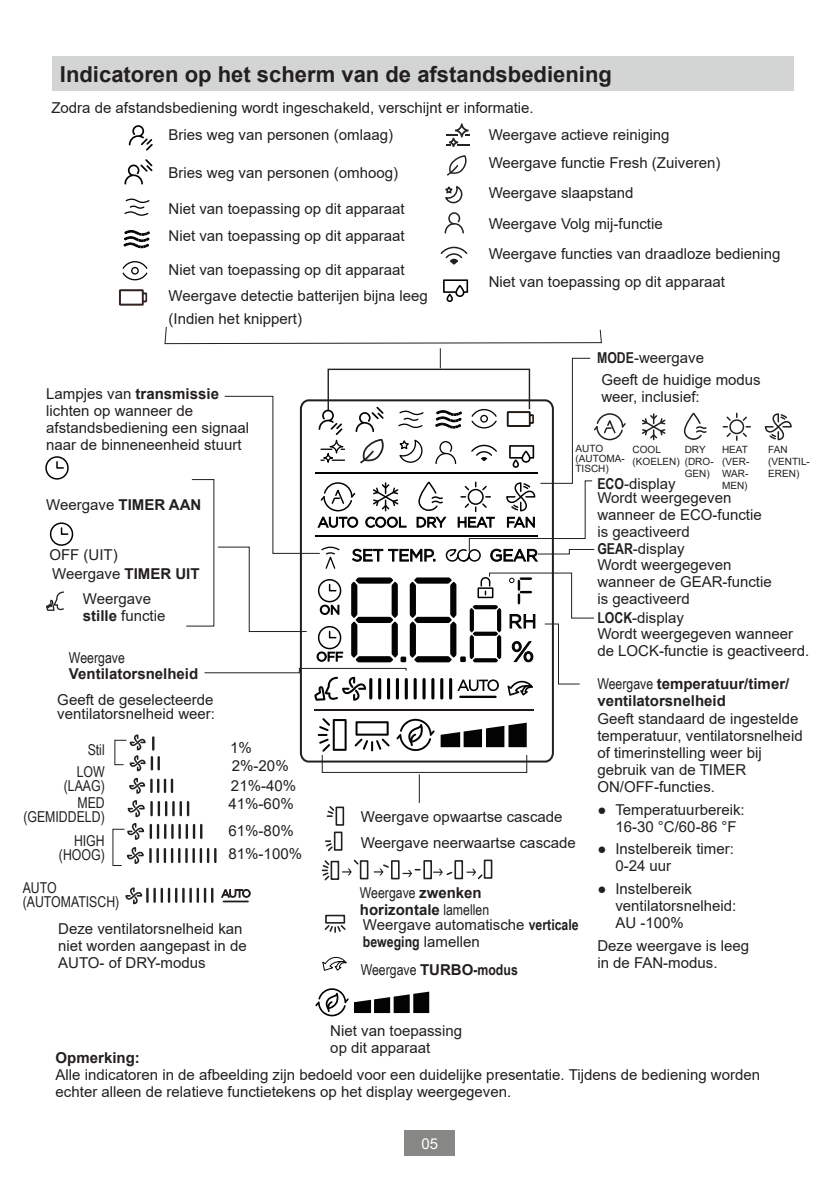
<style>
.page{position:relative;width:840px;height:1191px;background:#fff}
.page>*{position:absolute;margin:0;border:0;box-sizing:border-box;transform-origin:0 0}
.t1{font:700 22px "Arial";color:#231f20}
.t2{font:15px/17px "Arial";color:#231f20}
.t3{font:700 15px/17px "Arial";color:#231f20}
.t4{font:15px/14px "Arial Narrow";color:#231f20;text-align:right}
.t5{font:15px "Arial";color:#fff}
.t6{font:10px/12px "Arial";color:#231f20}
.s1{font-weight:700}
.s2{font-family:"Arial Narrow";font-weight:400}
.s3{font-family:"Arial Narrow";font-weight:700}
.s4{font-family:"Arial";font-weight:700}
</style>
<div class="page">
<div style="left:52px;top:57px;width:740px;height:34px;background:#d3d4d4"></div>
<div style="left:404px;top:1130px;width:50px;height:25px;background:#878786"></div>
<svg style="left:446px;top:124px;width:23px;height:23px"></svg>
<svg style="left:119px;top:289px;width:28px;height:17px"></svg>
<svg style="left:642px;top:414px;width:24px;height:26px"></svg>
<svg style="left:722px;top:413px;width:27px;height:27px"></svg>
<svg style="left:764px;top:413px;width:28px;height:28px"></svg>
<svg style="left:683px;top:412px;width:24px;height:28px"></svg>
<hr style="left:223px;top:900px;width:25px;height:2px;background:#231f20">
<svg style="left:125px;top:887px;width:88px;height:18px"></svg>
<svg style="left:221px;top:889px;width:29px;height:8px"></svg>
<svg style="left:444px;top:212px;width:20px;height:22px"></svg>
<svg style="left:445px;top:155px;width:22px;height:48px"></svg>
<svg style="left:440px;top:246px;width:28px;height:19px"></svg>
<svg style="left:326px;top:806px;width:9px;height:11px"></svg>
<div style="left:335px;top:806px;width:9px;height:19px;border:2px solid #231f20"></div>
<svg style="left:325px;top:840px;width:8px;height:12px"></svg>
<div style="left:333px;top:831px;width:9px;height:19px;border:2px solid #231f20"></div>
<svg style="left:324px;top:923px;width:22px;height:10px"></svg>
<div style="left:325px;top:914px;width:20px;height:9px;border:2px solid #231f20"></div>
<div style="left:321px;top:754px;width:206px;height:19px;border:1px solid #231f20"></div>
<svg style="left:418px;top:774px;width:1px;height:29px"></svg>
<svg style="left:46px;top:591px;width:18px;height:20px"></svg>
<svg style="left:322px;top:956px;width:25px;height:15px"></svg>
<svg style="left:112px;top:734px;width:104px;height:132px"></svg>
<svg style="left:124px;top:198px;width:26px;height:18px"></svg>
<svg style="left:124px;top:230px;width:25px;height:18px"></svg>
<svg style="left:122px;top:261px;width:26px;height:20px"></svg>
<svg style="left:56px;top:460px;width:9px;height:9px"></svg>
<div style="left:45px;top:456px;width:24px;height:23px;border:2px solid #030303;border-radius:50%"></div>
<svg style="left:60px;top:526px;width:9px;height:9px"></svg>
<div style="left:50px;top:522px;width:23px;height:24px;border:2px solid #030303;border-radius:50%"></div>
<hr style="left:314px;top:709px;width:219px;height:1px;background:#211b1d">
<svg style="left:443px;top:279px;width:25px;height:23px"></svg>
<svg style="left:317px;top:718px;width:29px;height:33px"></svg>
<svg style="left:354px;top:721px;width:35px;height:30px"></svg>
<svg style="left:440px;top:722px;width:86px;height:25px"></svg>
<svg style="left:396px;top:719px;width:38px;height:32px"></svg>
<svg style="left:354px;top:991px;width:75px;height:22px"></svg>
<svg style="left:315px;top:988px;width:33px;height:28px"></svg>
<svg style="left:124px;top:159px;width:28px;height:25px"></svg>
<svg style="left:164px;top:327px;width:462px;height:373px"></svg>
<svg style="left:129px;top:125px;width:24px;height:26px"></svg>
<svg style="left:321px;top:860px;width:9px;height:21px"></svg>
<div style="left:330px;top:860px;width:9px;height:20px;border:2px solid #231f20"></div>
<div style="left:359px;top:860px;width:9px;height:19px;border:2px solid #231f20"></div>
<div style="left:391px;top:860px;width:8px;height:19px;border:2px solid #231f20"></div>
<div style="left:423px;top:860px;width:9px;height:19px;border:2px solid #231f20"></div>
<div style="left:454px;top:860px;width:9px;height:19px;border:2px solid #231f20"></div>
<div style="left:483px;top:859px;width:9px;height:19px;border:2px solid #231f20"></div>
<svg style="left:342px;top:859px;width:47px;height:16px"></svg>
<svg style="left:402px;top:869px;width:17px;height:8px"></svg>
<svg style="left:433px;top:868px;width:50px;height:12px"></svg>
<p class="t1" style="left:60px;top:58px;width:553px">Indicatoren op het scherm van de afstandsbediening</p>
<p class="t2" style="left:51px;top:99px;width:483px">Zodra de afstandsbediening wordt ingeschakeld, verschijnt er informatie.</p>
<p class="t2" style="left:168px;top:126px;width:226px">Bries weg van personen (omlaag)</p>
<p class="t2" style="left:488px;top:126px;width:182px">Weergave actieve reiniging</p>
<p class="t2" style="left:488px;top:154px;width:233px">Weergave functie Fresh (Zuiveren)</p>
<p class="t2" style="left:488px;top:184px;width:146px">Weergave slaapstand</p>
<p class="t2" style="left:488px;top:215px;width:175px">Weergave Volg mij-functie</p>
<p class="t2" style="left:488px;top:245px;width:293px">Weergave functies van draadloze bediening</p>
<p class="t2" style="left:488px;top:273px;width:237px">Niet van toepassing op dit apparaat</p>
<p class="t2" style="left:168px;top:164px;width:231px">Bries weg van personen (omhoog)</p>
<p class="t2" style="left:168px;top:200px;width:237px">Niet van toepassing op dit apparaat</p>
<p class="t2" style="left:168px;top:227px;width:237px">Niet van toepassing op dit apparaat</p>
<p class="t2" style="left:168px;top:261px;width:237px">Niet van toepassing op dit apparaat</p>
<p class="t2" style="left:168px;top:287px;width:261px">Weergave detectie batterijen bijna leeg</p>
<p class="t2" style="left:168px;top:310px;width:135px">(Indien het knippert)</p>
<p class="t2" style="left:46px;top:385px;width:204px">Lampjes van <span class="s1">transmissie </span>lichten op wanneer de afstandsbediening een signaal naar de binneneenheid stuurt</p>
<p class="t2" style="left:46px;top:496px;width:157px">Weergave <span class="s1">TIMER AAN</span></p>
<p class="t2" style="left:49px;top:546px;width:70px">OFF (UIT)</p>
<p class="t2" style="left:83px;top:589px;width:84px">Weergave <span class="s1">stille</span> functie</p>
<p class="t3" style="left:69px;top:650px;width:131px;line-height:16px"><span class="s2">Weergave<br></span>Ventilatorsnelheid</p>
<p class="t2" style="left:57px;top:693px;width:159px;line-height:14px">Geeft de geselecteerde ventilatorsnelheid weer:</p>
<p class="t4" style="left:88px;top:742px;width:19px">Stil</p>
<p class="t4" style="left:64px;top:763px;width:43px">LOW (LAAG)</p>
<p class="t4" style="left:23px;top:795px;width:83px">MED (GEMIDDELD)</p>
<p class="t4" style="left:59px;top:833px;width:47px">HIGH (HOOG)</p>
<p class="t4" style="left:23px;top:880px;width:98px;text-align:left">AUTO (AUTOMATISCH)</p>
<p class="t2" style="left:52px;top:565px;width:149px">Weergave <span class="s1">TIMER UIT</span></p>
<p class="t2" style="left:230px;top:739px;width:23px">1%</p>
<p class="t2" style="left:231px;top:756px;width:67px;line-height:20.2px">2%-20%<br>21%-40%</p>
<p class="t2" style="left:228px;top:790px;width:67px;line-height:26.6px">41%-60%<br>61%-80%</p>
<p class="t2" style="left:228px;top:845px;width:75px">81%-100%</p>
<p class="t2" style="left:58px;top:919px;width:190px">Deze ventilatorsnelheid kan niet worden aangepast in de<br>AUTO- of DRY-modus</p>
<p class="t2" style="left:596px;top:349px;width:108px"><span class="s3">MODE</span>-weergave</p>
<p class="t2" style="left:601px;top:371px;width:161px">Geeft de huidige modus weer, inclusief:</p>
<p class="t6" style="left:575px;top:443px;width:51px;line-height:10px">AUTO (AUTOMA-<br>TISCH)</p>
<p class="t6" style="left:632px;top:443px;width:49px">COOL (KOELEN)</p>
<p class="t6" style="left:684px;top:443px;width:30px">DRY (DRO-<br>GEN)</p>
<p class="t6" style="left:721px;top:443px;width:29px">HEAT (VER-<br>WAR-<br>MEN)</p>
<p class="t6" style="left:767px;top:443px;width:43px">FAN (VENTIL-<br>EREN)</p>
<p class="t2" style="left:597px;top:475px;width:80px"><span class="s3">ECO</span>-display</p>
<p class="t2" style="left:597px;top:488px;width:166px">Wordt weergegeven wanneer de ECO-functie is geactiveerd</p>
<p class="t2" style="left:597px;top:556px;width:176px">Wordt weergegeven wanneer de GEAR-functie is geactiveerd</p>
<p class="t2" style="left:597px;top:625px;width:213px">Wordt weergegeven wanneer de LOCK-functie is geactiveerd.</p>
<p class="t2" style="left:597px;top:540px;width:89px"><span class="s3">GEAR</span>-display</p>
<p class="t2" style="left:597px;top:609px;width:88px"><span class="s3">LOCK</span>-display</p>
<p class="t2" style="left:361px;top:808px;width:203px">Weergave opwaartse cascade</p>
<p class="t2" style="left:360px;top:834px;width:216px">Weergave neerwaartse cascade</p>
<p class="t3" style="left:359px;top:884px;width:131px"><span class="s2">Weergave</span> zwenken horizontale <span class="s2">lamellen</span></p>
<p class="t2" style="left:363px;top:916px;width:217px">Weergave automatische <span class="s3">verticale beweging</span> lamellen</p>
<p class="t4" style="left:360px;top:961px;width:159px">Weergave <span class="s4">TURBO</span><span class="s1">-modus</span></p>
<p class="t3" style="left:597px;top:675px;width:193px"><span class="s2">Weergave</span> temperatuur/timer/ ventilatorsnelheid</p>
<p class="t2" style="left:597px;top:710px;width:207px">Geeft standaard de ingestelde temperatuur, ventilatorsnelheid of timerinstelling weer bij gebruik van de TIMER<br>ON/OFF-functies.</p>
<p class="t2" style="left:597px;top:801px;width:149px">● Temperatuurbereik:</p>
<p class="t2" style="left:615px;top:818px;width:123px">16-30 °C/60-86 °F</p>
<p class="t2" style="left:597px;top:840px;width:138px">● Instelbereik timer:</p>
<p class="t2" style="left:615px;top:857px;width:57px">0-24 uur</p>
<p class="t2" style="left:615px;top:880px;width:122px;text-indent:-18px">● Instelbereik ventilatorsnelheid:</p>
<p class="t2" style="left:615px;top:914px;width:70px">AU -100%</p>
<p class="t2" style="left:597px;top:936px;width:153px">Deze weergave is leeg in de FAN-modus.</p>
<p class="t2" style="left:330px;top:1022px;width:133px">Niet van toepassing op dit apparaat</p>
<p class="t3" style="left:56px;top:1049px;width:86px">Opmerking:</p>
<p class="t2" style="left:56px;top:1066px;width:705px">Alle indicatoren in de afbeelding zijn bedoeld voor een duidelijke presentatie. Tijdens de bediening worden echter alleen de relatieve functietekens op het display weergegeven.</p>
<p class="t5" style="left:416px;top:1129px;width:18px">05</p>
<p class="t5" style="left:421px;top:1133px;width:18px">05</p>
</div>
